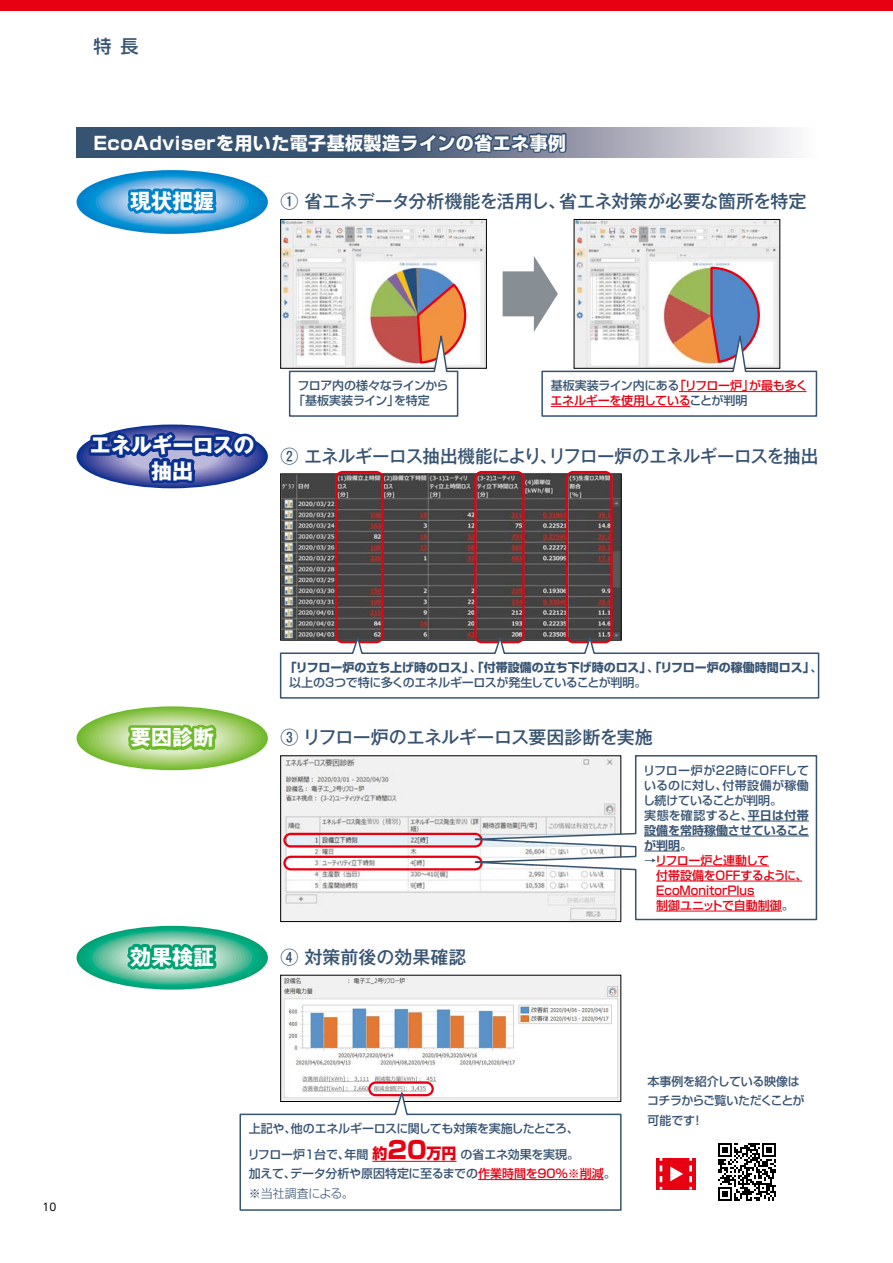
<style>
.page{position:relative;width:893px;height:1263px;background:#fff}
.page>*{position:absolute;margin:0;border:0;box-sizing:border-box;transform-origin:0 0}
.t1{font:700 21px "Gothic MB101 Pro";color:#fff}
.t2{font:700 21px/25.2px "Gothic MB101 Pro";letter-spacing:-.025em;color:#fff;text-align:center}
.t3{font:500 18px "Gothic MB101 Pro";letter-spacing:-.025em;color:#375372}
.t4{font:700 18px "Shin Go Pro";letter-spacing:.025em;color:#fff}
.t5{font:500 18px "Gothic MB101 Pro";color:#375372}
.t6{font:500 18px "Shin Go Pro";color:#375372}
.t7{font:500 12px/15px "Shin Go Pro";letter-spacing:-.015em;color:#375372}
.t8{font:500 12px/15px "Shin Go Pro";letter-spacing:-.015em;color:#e60012}
.t9{font:700 12px/15px "Shin Go Pro";color:#375372}
.t10{font:500 12px/15px "Shin Go Pro";letter-spacing:.005em;color:#375372}
.t11{font:500 12px/19.5px "Shin Go Pro";letter-spacing:-.035em;color:#375372}
.t12{font:700 12px/15px "Shin Go Pro De";color:#375372}
.t13{font:10.5px "UD Shin Go Pr 6 N";color:#000}
.s1{color:#375372}
.s2{font-weight:500}
.s3{font-family:"Shin Go Pro De";font-weight:700}
.s4{font-family:"Shin Go Pro";font-weight:500}
.s5{font-weight:800;font-size:15px;color:#e60012}
.s6{font-weight:800;font-size:24px;color:#e60012}
.s7{color:#e60012}
.s8{font-weight:300}
</style>
<div class="page">
<div style="left:0;top:0;width:893px;height:10px;background:#e60012"></div>
<img style="left:282px;top:221px;width:203px;height:145px">
<div style="left:280px;top:219px;width:207px;height:149px;border:1px solid #000"></div>
<img style="left:576px;top:221px;width:202px;height:35px">
<img style="left:282px;top:476px;width:337px;height:157px">
<div style="left:280px;top:474px;width:341px;height:166px;border:1px solid #000"></div>
<img style="left:282px;top:757px;width:157px;height:163px">
<div style="left:280px;top:755px;width:341px;height:167px;border:1px solid #000"></div>
<img style="left:282px;top:977px;width:337px;height:110px">
<svg style="left:77px;top:128px;width:717px;height:29px;background:#b3b5c2"></svg>
<svg style="left:92px;top:128px;width:476px;height:28px;background:#3f5876"></svg>
<div style="left:503px;top:271px;width:36px;height:45px;background:#888f94"></div>
<svg style="left:288px;top:282px;width:179px;height:135px"></svg>
<svg style="left:534px;top:256px;width:284px;height:161px"></svg>
<hr style="left:679px;top:391px;width:127px;height:1px;background:#e60012">
<hr style="left:551px;top:406px;width:139px;height:1px;background:#e60012">
<div style="left:335px;top:471px;width:49px;height:172px;border:2px solid #e60012;border-radius:6px"></div>
<div style="left:283px;top:833px;width:200px;height:14px;border:2px solid #e60012;border-radius:6px"></div>
<div style="left:283px;top:856px;width:200px;height:14px;border:2px solid #e60012;border-radius:6px"></div>
<div style="left:368px;top:1081px;width:66px;height:15px;border:2px solid #e60012;border-radius:6px"></div>
<div style="left:474px;top:471px;width:50px;height:172px;border:2px solid #e60012;border-radius:6px"></div>
<div style="left:566px;top:471px;width:47px;height:172px;border:2px solid #e60012;border-radius:6px"></div>
<svg style="left:279px;top:633px;width:541px;height:66px"></svg>
<svg style="left:439px;top:755px;width:379px;height:166px"></svg>
<hr style="left:748px;top:821px;width:61px;height:1px;background:#375372">
<hr style="left:644px;top:836px;width:165px;height:1px;background:#375372">
<hr style="left:644px;top:851px;width:36px;height:1px;background:#375372">
<hr style="left:656px;top:866px;width:113px;height:1px;background:#e60012">
<hr style="left:656px;top:881px;width:146px;height:1px;background:#e60012">
<hr style="left:656px;top:896px;width:99px;height:1px;background:#e60012">
<hr style="left:656px;top:911px;width:126px;height:1px;background:#e60012">
<svg style="left:77px;top:170px;width:191px;height:64px"></svg>
<div style="left:80px;top:171px;width:185px;height:62px;background:#0084ce;border-radius:50%"></div>
<div style="left:83px;top:172px;width:178px;height:60px;background:#0088d0;border-radius:50%"></div>
<div style="left:86px;top:173px;width:172px;height:58px;background:#008dd2;border-radius:50%"></div>
<div style="left:89px;top:174px;width:166px;height:56px;background:#0091d4;border-radius:50%"></div>
<div style="left:92px;top:175px;width:160px;height:54px;background:#0096d6;border-radius:50%"></div>
<svg style="left:96px;top:176px;width:153px;height:51px"></svg>
<div style="left:99px;top:178px;width:147px;height:48px;background:#3da0db;border-radius:50%"></div>
<div style="left:102px;top:179px;width:140px;height:46px;background:#51a6dd;border-radius:50%"></div>
<div style="left:105px;top:180px;width:134px;height:44px;background:#62acdf;border-radius:50%"></div>
<svg style="left:108px;top:181px;width:128px;height:42px"></svg>
<svg style="left:121px;top:183px;width:112px;height:51px"></svg>
<svg style="left:77px;top:424px;width:191px;height:64px"></svg>
<svg style="left:85px;top:427px;width:177px;height:59px;background:#5265ac"></svg>
<svg style="left:77px;top:706px;width:191px;height:64px"></svg>
<div style="left:80px;top:707px;width:185px;height:62px;background:#77bc34;border-radius:50%"></div>
<div style="left:83px;top:708px;width:178px;height:60px;background:#7fbf3e;border-radius:50%"></div>
<div style="left:86px;top:710px;width:172px;height:57px;background:#87c247;border-radius:50%"></div>
<div style="left:89px;top:711px;width:166px;height:55px;background:#8fc550;border-radius:50%"></div>
<div style="left:92px;top:712px;width:160px;height:53px;background:#96c85a;border-radius:50%"></div>
<div style="left:96px;top:713px;width:153px;height:51px;background:#9dcb63;border-radius:50%"></div>
<div style="left:99px;top:714px;width:147px;height:49px;background:#a4cf6c;border-radius:50%"></div>
<div style="left:102px;top:715px;width:140px;height:47px;background:#abd276;border-radius:50%"></div>
<div style="left:105px;top:716px;width:134px;height:45px;background:#b1d580;border-radius:50%"></div>
<div style="left:108px;top:717px;width:128px;height:42px;background:#b8d88a;border-radius:50%"></div>
<div style="left:112px;top:718px;width:121px;height:40px;background:#bedb94;border-radius:50%"></div>
<svg style="left:115px;top:719px;width:115px;height:38px"></svg>
<svg style="left:118px;top:706px;width:101px;height:58px"></svg>
<div style="left:77px;top:926px;width:191px;height:63px;background:#00a272;border-radius:50%"></div>
<div style="left:80px;top:927px;width:185px;height:61px;background:#00a578;border-radius:50%"></div>
<div style="left:83px;top:928px;width:178px;height:59px;background:#00a97d;border-radius:50%"></div>
<div style="left:86px;top:929px;width:172px;height:57px;background:#00ac82;border-radius:50%"></div>
<div style="left:89px;top:930px;width:166px;height:55px;background:#0cb088;border-radius:50%"></div>
<svg style="left:92px;top:931px;width:160px;height:53px"></svg>
<div style="left:96px;top:932px;width:153px;height:51px;background:#4bb894;border-radius:50%"></div>
<div style="left:99px;top:933px;width:147px;height:49px;background:#5dbc9a;border-radius:50%"></div>
<div style="left:102px;top:934px;width:140px;height:47px;background:#6bc1a0;border-radius:50%"></div>
<div style="left:105px;top:935px;width:134px;height:45px;background:#78c5a6;border-radius:50%"></div>
<div style="left:108px;top:936px;width:128px;height:43px;background:#85c9ad;border-radius:50%"></div>
<div style="left:112px;top:937px;width:121px;height:41px;background:#91ceb4;border-radius:50%"></div>
<svg style="left:115px;top:938px;width:115px;height:39px"></svg>
<svg style="left:112px;top:939px;width:107px;height:36px"></svg>
<svg style="left:239px;top:1087px;width:383px;height:124px"></svg>
<svg style="left:240px;top:1093px;width:381px;height:117px"></svg>
<hr style="left:387px;top:1161px;width:40px;height:1px;background:#e60012">
<hr style="left:427px;top:1161px;width:30px;height:1px;background:#e60012">
<hr style="left:478px;top:1179px;width:126px;height:1px;background:#e60012">
<div style="left:656px;top:1158px;width:40px;height:31px;background:#e60012"></div>
<svg style="left:660px;top:1158px;width:2px;height:31px"></svg>
<svg style="left:689px;top:1158px;width:3px;height:31px"></svg>
<svg style="left:670px;top:1166px;width:13px;height:15px"></svg>
<img style="left:718px;top:1143px;width:58px;height:58px">
<h2 class="t6" style="left:94px;top:32px;width:46px">特長</h2>
<h2 class="t4" style="left:94px;top:129px;width:474px">EcoAdviserを用いた電子基板製造ラインの省エネ事例</h2>
<h1 class="t1" style="left:130px;top:184px;width:85px">現状把握</h1>
<h2 class="t3" style="left:281px;top:186px;width:527px">① 省エネデータ分析機能を活用し、省エネ対策が必要な箇所を特定</h2>
<h1 class="t2" style="left:90px;top:430px;width:166px">エネルギーロスの抽出</h1>
<p class="t7" style="left:293px;top:377px;width:157px;text-indent:4px">フロア内の様々なラインから「基板実装ライン」を特定</p>
<p class="t8" style="left:550px;top:377px;width:259px"><span class="s1">基板実装ライン内にある</span>「リフロー炉」が最も多くエネルギーを使用している<span class="s1">ことが判明</span></p>
<h2 class="t3" style="left:281px;top:441px;width:539px">② エネルギーロス抽出機能により、リフロー炉のエネルギーロスを抽出</h2>
<p class="t13" style="left:43px;top:1198px;width:15px">10</p>
<h1 class="t1" style="left:130px;top:720px;width:85px">要因診断</h1>
<h1 class="t1" style="left:130px;top:939px;width:85px">効果検証</h1>
<p class="t9" style="left:289px;top:659px;width:535px;text-indent:-4px">「リフロー炉の立ち上げ時のロス」<span class="s2">、</span>「付帯設備の立ち下げ時のロス」<span class="s2">、</span>「リフロー炉の稼働時間ロス」<span class="s2">、以上の3つで特に多くのエネルギーロスが発生していることが判明。</span></p>
<h2 class="t3" style="left:281px;top:723px;width:374px">③ リフロー炉のエネルギーロス要因診断を実施</h2>
<h2 class="t5" style="left:281px;top:942px;width:187px">④ 対策前後の効果確認</h2>
<p class="t10" style="left:643px;top:761px;width:167px">リフロー炉が22時にOFFしているのに対し、付帯設備が稼働し続けていることが判明。<br>実態を確認すると、<span class="s3">平日は付帯</span></p>
<p class="t12" style="left:644px;top:821px;width:167px">設備を常時稼働させていることが判明<span class="s4">。</span></p>
<p class="t8" style="left:656px;top:851px;width:153px;text-indent:-12px"><span class="s1">→</span>リフロー炉と連動して<br>付帯設備をOFFするように、<br>EcoMonitorPlus<br>制御ユニットで自動制御<span class="s1">。</span></p>
<p class="t7" style="left:248px;top:1114px;width:333px;line-height:25.5px">上記や、他のエネルギーロスに関しても対策を実施したところ、リフロー炉1台で、年間 <span class="s5">約</span><span class="s6">20</span><span class="s5">万円</span> の省エネ効果を実現。</p>
<p class="t7" style="left:249px;top:1162px;width:368px;line-height:19.5px">加えて、データ分析や原因特定に至るまでの<span class="s7">作業時間を90％※削減</span>。<span class="s8">※当社調査による。</span></p>
<p class="t11" style="left:647px;top:1070px;width:159px">本事例を紹介している映像はコチラからご覧いただくことが可能です！</p>
</div>
